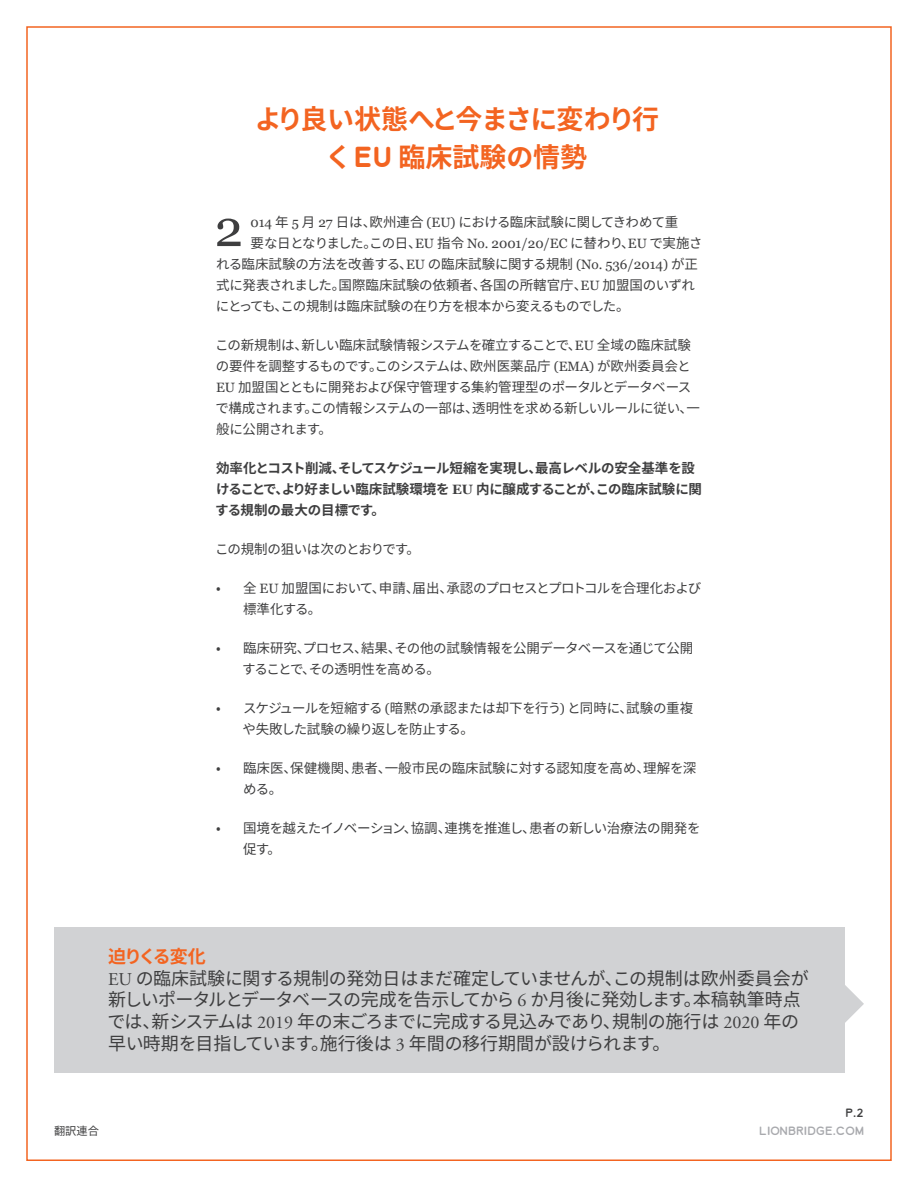
<style>
.page{position:relative;width:918px;height:1188px;background:#fff}
.page>*{position:absolute;margin:0;border:0;box-sizing:border-box;transform-origin:0 0}
.Lion_Body{font:51px "Georgia";color:#3e3e3f}
.Lion_Main_Title{font:700 27px/37.5px "Noto Sans CJ Kjp";letter-spacing:-.015em;color:#f36421;text-align:center}
.t1{font:18px/21.6px "Noto Sans CJ Kjp";letter-spacing:-.025em;color:#3e3e3f}
.t2{font:700 18px "Noto Sans CJ Kjp";letter-spacing:-.095em;color:#f36421}
.Lion_Body-2{font:13.5px/21px "Noto Sans CJ Kjp";letter-spacing:-.025em;color:#3e3e3f}
.Lion_Body-3{font:700 13.5px/21px "Noto Sans CJ Kjp";letter-spacing:-.03em;color:#3e3e3f}
.Lion_Body-4{font:13.5px/21px "Noto Sans CJ Kjp";color:#3e3e3f}
.Lion_Body-5{font:13.5px "Noto Sans CJ Kjp";letter-spacing:-.055em;color:#3e3e3f}
.Lion_Intro{font:11.25px "Lionbridge Sans";color:#a8a9ad}
.Lion_Intro-2{font:11.25px "Noto Sans CJ Kjp";color:#3e3e3f}
.Lion_Intro-3{font:11.25px "Lionbridge Sans";color:#3e3e3f}
.s1{font-family:"Lionbridge Sans"}
.s2{font-family:"Georgia"}
.s3{font-family:"Adobe Garamond Pro"}
</style>
<div class="page">
<div style="left:54px;top:928px;width:791px;height:145px;background:#d1d2d4"></div>
<svg style="left:845px;top:985px;width:19px;height:38px"></svg>
<p class="Lion_Main_Title" style="left:255px;top:101px;width:406px">より良い状態へと今まさに変わり行く <span class="s1">EU</span> 臨床試験の情勢</p>
<p class="Lion_Body-2" style="left:251px;top:211px;width:429px"><span class="s2">014</span> 年 <span class="s2">5</span> 月 <span class="s2">27</span> 日は、欧州連合 <span class="s2">(EU)</span> における臨床試験に関してきわめて重</p>
<p class="Lion_Body-2" style="left:251px;top:232px;width:454px">要な日となりました。この日、<span class="s2">EU</span> 指令 <span class="s2">No. 2001/20/EC</span> に替わり、<span class="s2">EU</span> で実施さ</p>
<p class="Lion_Body-2" style="left:216px;top:253px;width:483px">れる臨床試験の方法を改善する、<span class="s2">EU</span> の臨床試験に関する規制 <span class="s2">(No. 536/2014)</span> が正</p>
<p class="Lion_Body-2" style="left:216px;top:274px;width:480px">式に発表されました。国際臨床試験の依頼者、各国の所轄官庁、<span class="s2">EU</span> 加盟国のいずれ</p>
<p class="Lion_Body-5" style="left:216px;top:298px;width:415px">にとっても、この規制は臨床試験の在り方を根本から変えるものでした。</p>
<p class="Lion_Body-2" style="left:215px;top:334px;width:486px">この新規制は、新しい臨床試験情報システムを確立することで、<span class="s2">EU</span> 全域の臨床試験の要件を調整するものです。このシステムは、欧州医薬品庁 <span class="s2">(EMA)</span> が欧州委員会と<span class="s2">EU</span> 加盟国とともに開発および保守管理する集約管理型のポータルとデータベースで構成されます。この情報システムの一部は、透明性を求める新しいルールに従い、一般に公開されます。</p>
<p class="Lion_Body-3" style="left:215px;top:457px;width:488px">効率化とコスト削減、そしてスケジュール短縮を実現し、最高レベルの安全基準を設けることで、より好ましい臨床試験環境を <span class="s2">EU</span> 内に醸成することが、この臨床試験に関する規制の最大の目標です。</p>
<p class="Lion_Body-2" style="left:215px;top:538px;width:206px">この規制の狙いは次のとおりです。</p>
<p class="Lion_Body-2" style="left:243px;top:577px;width:460px;text-indent:-27px">• 全 <span class="s2">EU</span> 加盟国において、申請、届出、承認のプロセスとプロトコルを合理化および標準化する。</p>
<p class="Lion_Body-2" style="left:242px;top:637px;width:453px;text-indent:-26px">• 臨床研究、プロセス、結果、その他の試験情報を公開データベースを通じて公開することで、その透明性を高める。</p>
<p class="Lion_Body-2" style="left:243px;top:697px;width:452px;text-indent:-27px">• スケジュールを短縮する <span class="s2">(</span>暗黙の承認または却下を行う<span class="s2">)</span> と同時に、試験の重複や失敗した試験の繰り返しを防止する。</p>
<p class="Lion_Body-4" style="left:243px;top:757px;width:455px;text-indent:-27px">• 臨床医、保健機関、患者、一般市民の臨床試験に対する認知度を高め、理解を深める。</p>
<p class="Lion_Body-2" style="left:243px;top:817px;width:459px;text-indent:-27px">• 国境を越えたイノベーション、協調、連携を推進し、患者の新しい治療法の開発を促す。</p>
<p class="Lion_Body" style="left:214px;top:198px;width:30px">2</p>
<p class="t2" style="left:108px;top:946px;width:99px">迫りくる変化</p>
<p class="t1" style="left:107px;top:968px;width:703px"><span class="s3">EU</span> の臨床試験に関する規制の発効日はまだ確定していませんが、この規制は欧州委員会が新しいポータルとデータベースの完成を告示してから <span class="s3">6</span> か月後に発効します。本稿執筆時点では、新システムは <span class="s3">2019</span> 年の末ごろまでに完成する見込みであり、規制の施行は <span class="s3">2020</span> 年の早い時期を目指しています。施行後は <span class="s3">3</span> 年間の移行期間が設けられます。</p>
<p class="Lion_Intro-2" style="left:54px;top:1124px;width:46px">翻訳連合</p>
<p class="Lion_Intro-3" style="left:845px;top:1105px;width:20px">P.2</p>
<p class="Lion_Intro" style="left:759px;top:1123px;width:106px">LIONBRIDGE.COM</p>
</div>
